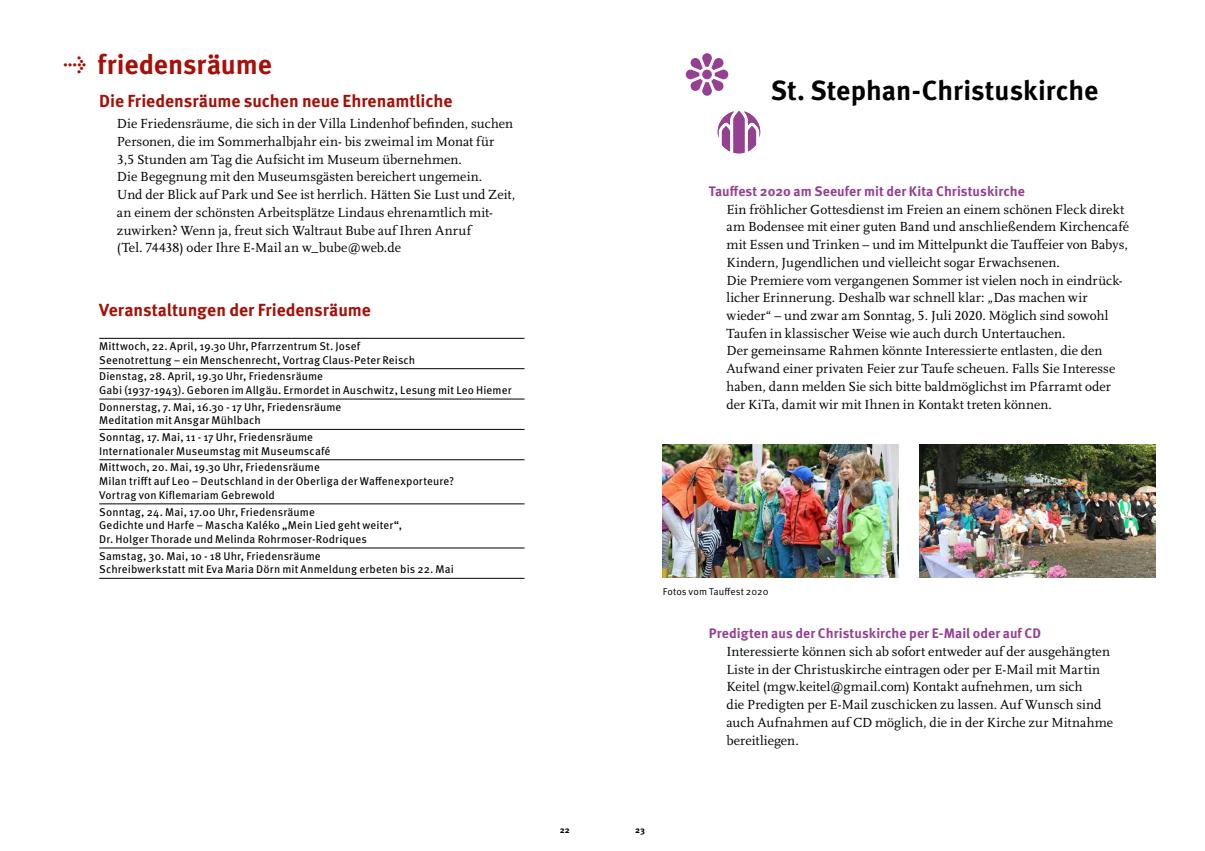
<style>
.page{position:relative;width:1205px;height:851px;background:#fff}
.page>*{position:absolute;margin:0;border:0;box-sizing:border-box;transform-origin:0 0}
.t1{font:700 27.5px "Meta Pro";color:#000}
.t2{font:700 27.5px "Meta Pro";letter-spacing:-.005em;color:#a51008}
.t3{font:700 17.5px "Meta Pro";letter-spacing:-.005em;color:#a51008}
.t4{font:13.75px/17.8px "Scala LF";letter-spacing:.005em;color:#000}
.t5{font:700 13.75px "Meta Pro";letter-spacing:.005em;color:#954091}
.t6{font:11.25px/13.8px "Meta Pro";letter-spacing:.01em;color:#000}
.t7{font:10px "Meta Pro";letter-spacing:.01em;color:#000}
.t8{font:700 8.75px "Meta Pro";color:#000}
.s1{font-size:18.75px}
</style>
<div class="page">
<hr style="left:99px;top:338px;width:425px;height:1px;background:#000">
<hr style="left:99px;top:368px;width:425px;height:1px;background:#000">
<hr style="left:99px;top:399px;width:425px;height:1px;background:#000">
<hr style="left:99px;top:429px;width:425px;height:1px;background:#000">
<hr style="left:99px;top:459px;width:425px;height:1px;background:#000">
<hr style="left:99px;top:503px;width:425px;height:1px;background:#000">
<hr style="left:99px;top:547px;width:425px;height:1px;background:#000">
<hr style="left:99px;top:578px;width:425px;height:1px;background:#000">
<svg style="left:718px;top:111px;width:42px;height:42px"></svg>
<svg style="left:686px;top:53px;width:42px;height:43px"></svg>
<img style="left:663px;top:444px;width:235px;height:133px">
<img style="left:920px;top:444px;width:235px;height:133px">
<h1 class="t2" style="left:64px;top:47px;width:210px"><span class="s1">→</span> friedensräume</h1>
<p class="t3" style="left:99px;top:90px;width:355px">Die Friedensräume suchen neue Ehrenamtliche</p>
<p class="t4" style="left:117px;top:115px;width:400px">Die Friedensräume, die sich in der Villa Lindenhof befinden, suchen Personen, die im Sommerhalbjahr ein- bis zweimal im Monat für<br>3,5 Stunden am Tag die Aufsicht im Museum übernehmen.<br>Die Begegnung mit den Museumsgästen bereichert ungemein.<br>Und der Blick auf Park und See ist herrlich. Hätten Sie Lust und Zeit, an einem der schönsten Arbeitsplätze Lindaus ehrenamtlich mit&shy;zuwirken? Wenn ja, freut sich Waltraut Bube auf Ihren Anruf<br>(Tel. 74438) oder Ihre E-Mail an w_bube@web.de</p>
<p class="t3" style="left:99px;top:299px;width:273px">Veranstaltungen der Friedensräume</p>
<p class="t6" style="left:99px;top:339px;width:318px">Mittwoch, 22. April, 19.30 Uhr, Pfarrzentrum St. Josef<br>Seenotrettung – ein Menschenrecht, Vortrag Claus-Peter Reisch</p>
<p class="t6" style="left:99px;top:370px;width:414px">Dienstag, 28. April, 19.30 Uhr, Friedensräume<br>Gabi (1937-1943). Geboren im Allgäu. Ermordet in Auschwitz, Lesung mit Leo Hiemer</p>
<p class="t6" style="left:99px;top:400px;width:244px">Donnerstag, 7. Mai, 16.30 - 17 Uhr, Friedensräume<br>Meditation mit Ansgar Mühlbach</p>
<p class="t6" style="left:99px;top:430px;width:233px">Sonntag, 17. Mai, 11 - 17 Uhr, Friedensräume<br>Internationaler Museumstag mit Museumscafé</p>
<p class="t6" style="left:99px;top:461px;width:356px">Mittwoch, 20. Mai, 19.30 Uhr, Friedensräume<br>Milan trifft auf Leo – Deutschland in der Oberliga der Waffenexporteure?<br>Vortrag von Kiflemariam Gebrewold</p>
<p class="t6" style="left:99px;top:505px;width:304px">Sonntag, 24. Mai, 17.00 Uhr, Friedensräume<br>Gedichte und Harfe – Mascha Kaléko „Mein Lied geht weiter“,<br>Dr. Holger Thorade und Melinda Rohrmoser-Rodriques</p>
<p class="t6" style="left:99px;top:549px;width:356px">Samstag, 30. Mai, 10 - 18 Uhr, Friedensräume<br>Schreibwerkstatt mit Eva Maria Dörn mit Anmeldung erbeten bis 22. Mai</p>
<h1 class="t1" style="left:771px;top:73px;width:329px">St. Stephan-Christuskirche</h1>
<p class="t5" style="left:709px;top:182px;width:317px">Tauffest 2020 am Seeufer mit der Kita Christuskirche</p>
<p class="t4" style="left:726px;top:200px;width:404px">Ein fröhlicher Gottesdienst im Freien an einem schönen Fleck direkt am Bodensee mit einer guten Band und anschließendem Kirchencafé mit Essen und Trinken – und im Mittelpunkt die Tauffeier von Babys, Kindern, Jugendlichen und vielleicht sogar Erwachsenen.<br>Die Premiere vom vergangenen Sommer ist vielen noch in eindrück&shy;licher Erinnerung. Deshalb war schnell klar: „Das machen wir wieder“ – und zwar am Sonntag, 5. Juli 2020. Möglich sind sowohl Taufen in klassischer Weise wie auch durch Untertauchen.<br>Der gemeinsame Rahmen könnte Interessierte entlasten, die den Aufwand einer privaten Feier zur Taufe scheuen. Falls Sie Interesse haben, dann melden Sie sich bitte baldmöglichst im Pfarramt oder der KiTa, damit wir mit Ihnen in Kontakt treten können.</p>
<p class="t7" style="left:663px;top:585px;width:107px">Fotos vom Tauffest 2020</p>
<p class="t5" style="left:709px;top:624px;width:334px">Predigten aus der Christuskirche per E-Mail oder auf CD</p>
<p class="t4" style="left:726px;top:642px;width:388px">Interessierte können sich ab sofort entweder auf der ausgehängten Liste in der Christuskirche eintragen oder per E-Mail mit Martin Keitel (mgw.keitel@gmail.com) Kontakt aufnehmen, um sich<br>die Predigten per E-Mail zuschicken zu lassen. Auf Wunsch sind auch Aufnahmen auf CD möglich, die in der Kirche zur Mitnahme bereitliegen.</p>
<p class="t8" style="left:560px;top:824px;width:11px">22</p>
<p class="t8" style="left:635px;top:824px;width:11px">23</p>
</div>
